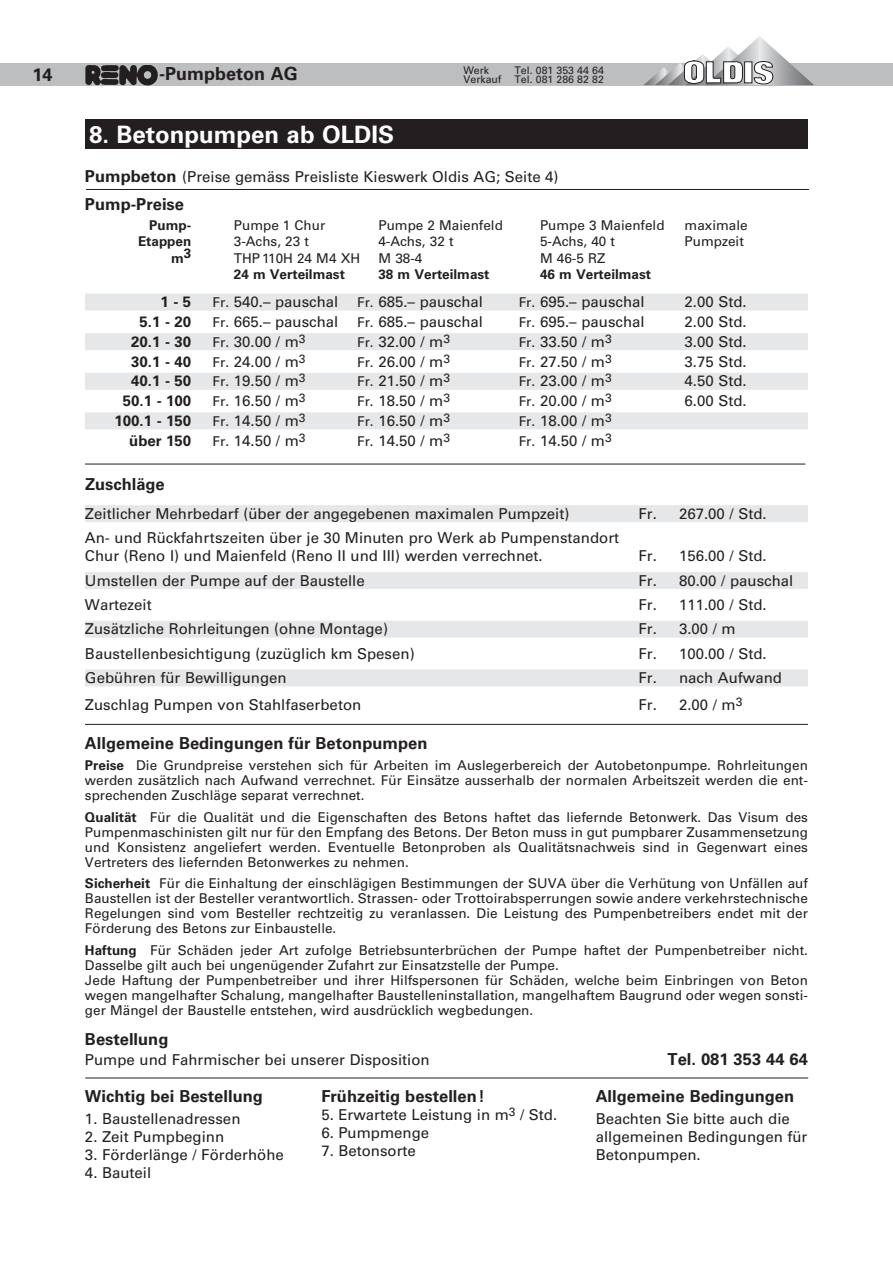
<style>
.page{position:relative;width:893px;height:1263px;background:#fff}
.page>*{position:absolute;margin:0;border:0;box-sizing:border-box;transform-origin:0 0}
.t1{font:700 24px "Univers LT Std";color:#fff}
.t2{font:700 18px "Univers LT Std";color:#231f20}
.t3{font:700 16.5px "Univers LT Std";color:#231f20}
.t4{font:15px/18px "Univers LT Std";color:#231f20}
.t5{font:700 15px "Univers LT Std";color:#231f20}
.t6{font:13.5px/15px "Univers LT Std";color:#231f20;text-align:justify}
.t7{font:700 13.5px "Univers LT Std";color:#231f20}
.t8{font:10.5px "Univers LT Std";color:#231f20}
.s1{font-weight:700;font-size:16.5px}
.s2{font-size:13.5px}
.s3{font-weight:700}
</style>
<div class="page">
<div style="left:85px;top:294px;width:723px;height:17px;background:#e6e7e8"></div>
<div style="left:85px;top:333px;width:723px;height:17px;background:#e6e7e8"></div>
<div style="left:85px;top:373px;width:723px;height:17px;background:#e6e7e8"></div>
<div style="left:85px;top:412px;width:723px;height:17px;background:#e6e7e8"></div>
<div style="left:85px;top:505px;width:723px;height:17px;background:#e6e7e8"></div>
<div style="left:85px;top:572px;width:723px;height:17px;background:#e6e7e8"></div>
<div style="left:85px;top:621px;width:723px;height:17px;background:#e6e7e8"></div>
<div style="left:85px;top:669px;width:723px;height:17px;background:#e6e7e8"></div>
<div style="left:0;top:63px;width:893px;height:22px;background:#bcbec0"></div>
<svg style="left:643px;top:36px;width:171px;height:50px"></svg>
<img style="left:85px;top:65px;width:73px;height:21px">
<div style="left:85px;top:119px;width:723px;height:30px;background:#231f20"></div>
<hr style="left:85px;top:724px;width:723px;height:1px;background:#231f20">
<hr style="left:85px;top:464px;width:720px;height:1px;background:#231f20">
<hr style="left:85px;top:1078px;width:723px;height:1px;background:#231f20">
<hr style="left:86px;top:189px;width:723px;height:1px;background:#231f20">
<p class="t8" style="left:463px;top:65px;width:27px">Werk</p>
<p class="t8" style="left:514px;top:65px;width:91px">Tel. 081 353 44 64</p>
<h2 class="t2" style="left:159px;top:66px;width:140px">-Pumpbeton AG</h2>
<h2 class="t2" style="left:32px;top:67px;width:22px">14</h2>
<p class="t8" style="left:463px;top:75px;width:142px">Verkauf Tel. 081 286 82 82</p>
<h1 class="t1" style="left:89px;top:124px;width:306px">8. Betonpumpen ab OLDIS</h1>
<p class="t4" style="left:85px;top:169px;width:475px"><span class="s1">Pumpbeton</span> (Preise gemäss Preisliste Kieswerk Oldis AG; Seite 4)</p>
<p class="t3" style="left:85px;top:198px;width:100px">Pump-Preise</p>
<p class="t7" style="left:149px;top:220px;width:43px">Pump-</p>
<p class="t6" style="left:234px;top:219px;width:93px">Pumpe 1 Chur</p>
<p class="t6" style="left:378px;top:219px;width:126px">Pumpe 2 Maienfeld</p>
<p class="t6" style="left:540px;top:219px;width:126px">Pumpe 3 Maienfeld</p>
<p class="t6" style="left:685px;top:219px;width:65px">maximale</p>
<p class="t7" style="left:138px;top:236px;width:55px">Etappen</p>
<p class="t6" style="left:234px;top:235px;width:77px">3-Achs, 23 t</p>
<p class="t6" style="left:378px;top:235px;width:77px">4-Achs, 32 t</p>
<p class="t6" style="left:540px;top:235px;width:77px">5-Achs, 40 t</p>
<p class="t6" style="left:685px;top:235px;width:61px">Pumpzeit</p>
<p class="t7" style="left:171px;top:250px;width:22px">m3</p>
<p class="t6" style="left:234px;top:251px;width:128px">THP 110H 24 M4 XH</p>
<p class="t6" style="left:378px;top:251px;width:45px">M 38-4</p>
<p class="t6" style="left:540px;top:251px;width:67px">M 46-5 RZ</p>
<p class="t7" style="left:234px;top:268px;width:113px">24 m Verteilmast</p>
<p class="t7" style="left:378px;top:268px;width:113px">38 m Verteilmast</p>
<p class="t7" style="left:540px;top:268px;width:113px">46 m Verteilmast</p>
<p class="t5" style="left:160px;top:296px;width:32px">1 - 5</p>
<p class="t4" style="left:213px;top:294px;width:272px"><span class="s2">Fr.</span> 540.– pauschal <span class="s2">Fr.</span> 685.– pauschal</p>
<p class="t4" style="left:519px;top:294px;width:127px"><span class="s2">Fr.</span> 695.– pauschal</p>
<p class="t4" style="left:685px;top:294px;width:64px">2.00 Std.</p>
<p class="t5" style="left:140px;top:315px;width:53px">5.1 - 20</p>
<p class="t4" style="left:213px;top:313px;width:272px"><span class="s2">Fr.</span> 665.– pauschal <span class="s2">Fr.</span> 685.– pauschal</p>
<p class="t4" style="left:519px;top:313px;width:127px"><span class="s2">Fr.</span> 695.– pauschal</p>
<p class="t4" style="left:685px;top:313px;width:64px">2.00 Std.</p>
<p class="t5" style="left:131px;top:335px;width:62px">20.1 - 30</p>
<p class="t4" style="left:213px;top:333px;width:94px"><span class="s2">Fr.</span> 30.00 / m<sup>3</sup></p>
<p class="t4" style="left:357px;top:333px;width:94px"><span class="s2">Fr.</span> 32.00 / m<sup>3</sup></p>
<p class="t4" style="left:519px;top:333px;width:94px"><span class="s2">Fr.</span> 33.50 / m<sup>3</sup></p>
<p class="t4" style="left:685px;top:333px;width:64px">3.00 Std.</p>
<p class="t5" style="left:131px;top:355px;width:62px">30.1 - 40</p>
<p class="t4" style="left:213px;top:353px;width:94px"><span class="s2">Fr.</span> 24.00 / m<sup>3</sup></p>
<p class="t4" style="left:357px;top:353px;width:94px"><span class="s2">Fr.</span> 26.00 / m<sup>3</sup></p>
<p class="t4" style="left:519px;top:353px;width:94px"><span class="s2">Fr.</span> 27.50 / m<sup>3</sup></p>
<p class="t4" style="left:685px;top:353px;width:64px">3.75 Std.</p>
<p class="t5" style="left:131px;top:375px;width:62px">40.1 - 50</p>
<p class="t4" style="left:213px;top:373px;width:94px"><span class="s2">Fr.</span> 19.50 / m<sup>3</sup></p>
<p class="t4" style="left:357px;top:373px;width:94px"><span class="s2">Fr.</span> 21.50 / m<sup>3</sup></p>
<p class="t4" style="left:519px;top:373px;width:94px"><span class="s2">Fr.</span> 23.00 / m<sup>3</sup></p>
<p class="t4" style="left:685px;top:373px;width:64px">4.50 Std.</p>
<p class="t5" style="left:123px;top:395px;width:70px">50.1 - 100</p>
<p class="t4" style="left:213px;top:393px;width:94px"><span class="s2">Fr.</span> 16.50 / m<sup>3</sup></p>
<p class="t4" style="left:357px;top:393px;width:94px"><span class="s2">Fr.</span> 18.50 / m<sup>3</sup></p>
<p class="t4" style="left:519px;top:393px;width:94px"><span class="s2">Fr.</span> 20.00 / m<sup>3</sup></p>
<p class="t4" style="left:685px;top:393px;width:64px">6.00 Std.</p>
<p class="t5" style="left:115px;top:414px;width:78px">100.1 - 150</p>
<p class="t4" style="left:213px;top:412px;width:94px"><span class="s2">Fr.</span> 14.50 / m<sup>3</sup></p>
<p class="t4" style="left:357px;top:412px;width:94px"><span class="s2">Fr.</span> 16.50 / m<sup>3</sup></p>
<p class="t4" style="left:519px;top:412px;width:94px"><span class="s2">Fr.</span> 18.00 / m<sup>3</sup></p>
<p class="t5" style="left:129px;top:434px;width:64px">über 150</p>
<p class="t4" style="left:213px;top:432px;width:94px"><span class="s2">Fr.</span> 14.50 / m<sup>3</sup></p>
<p class="t4" style="left:357px;top:432px;width:94px"><span class="s2">Fr.</span> 14.50 / m<sup>3</sup></p>
<p class="t4" style="left:519px;top:432px;width:94px"><span class="s2">Fr.</span> 14.50 / m<sup>3</sup></p>
<p class="t3" style="left:85px;top:477px;width:81px">Zuschläge</p>
<p class="t4" style="left:85px;top:505px;width:486px">Zeitlicher Mehrbedarf (über der angegebenen maximalen Pumpzeit)</p>
<p class="t4" style="left:638px;top:505px;width:130px">Fr. 267.00 / Std.</p>
<p class="t4" style="left:85px;top:530px;width:536px">An- und Rückfahrtszeiten über je 30 Minuten pro Werk ab Pumpenstandort<br>Chur (Reno I) und Maienfeld (Reno II und III) werden verrechnet.</p>
<p class="t4" style="left:638px;top:548px;width:130px">Fr. 156.00 / Std.</p>
<p class="t4" style="left:85px;top:572px;width:281px">Umstellen der Pumpe auf der Baustelle</p>
<p class="t4" style="left:638px;top:572px;width:156px">Fr. 80.00 / pauschal</p>
<p class="t4" style="left:85px;top:596px;width:68px">Wartezeit</p>
<p class="t4" style="left:638px;top:596px;width:130px">Fr. 111.00 / Std.</p>
<p class="t4" style="left:85px;top:621px;width:304px">Zusätzliche Rohrleitungen (ohne Montage)</p>
<p class="t4" style="left:638px;top:621px;width:99px">Fr. 3.00 / m</p>
<p class="t4" style="left:85px;top:645px;width:331px">Baustellenbesichtigung (zuzüglich km Spesen)</p>
<p class="t4" style="left:638px;top:645px;width:130px">Fr. 100.00 / Std.</p>
<p class="t4" style="left:85px;top:669px;width:203px">Gebühren für Bewilligungen</p>
<p class="t4" style="left:638px;top:669px;width:145px">Fr. nach Aufwand</p>
<p class="t4" style="left:85px;top:697px;width:278px">Zuschlag Pumpen von Stahlfaserbeton</p>
<p class="t4" style="left:638px;top:697px;width:105px">Fr. 2.00 / m<sup>3</sup></p>
<p class="t3" style="left:85px;top:736px;width:344px">Allgemeine Bedingungen für Betonpumpen</p>
<p class="t6" style="left:85px;top:759px;width:724px"><span class="s3">Preise</span> Die Grundpreise verstehen sich für Arbeiten im Auslegerbereich der Autobetonpumpe. Rohrleitungen werden zusätzlich nach Aufwand verrechnet. Für Einsätze ausserhalb der normalen Arbeitszeit werden die ent&shy;sprechenden Zuschläge separat verrechnet.</p>
<p class="t6" style="left:85px;top:810px;width:724px"><span class="s3">Qualität</span> Für die Qualität und die Eigenschaften des Betons haftet das liefernde Betonwerk. Das Visum des Pumpenmaschinisten gilt nur für den Empfang des Betons. Der Beton muss in gut pumpbarer Zusammensetzung und Konsistenz angeliefert werden. Eventuelle Betonproben als Qualitätsnachweis sind in Gegenwart eines Vertreters des liefernden Betonwerkes zu nehmen.</p>
<p class="t6" style="left:85px;top:877px;width:724px"><span class="s3">Sicherheit</span> Für die Einhaltung der einschlägigen Bestimmungen der SUVA über die Verhütung von Unfällen auf Baustellen ist der Besteller verantwortlich. Strassen- oder Trottoirabsperrungen sowie andere verkehrstechnische Regelungen sind vom Besteller rechtzeitig zu veranlassen. Die Leistung des Pumpenbetreibers endet mit der Förderung des Betons zur Einbaustelle.</p>
<p class="t6" style="left:85px;top:943px;width:724px;text-align:left"><span class="s3">Haftung</span> Für Schäden jeder Art zufolge Betriebsunterbrüchen der Pumpe haftet der Pumpenbetreiber nicht.<br>Dasselbe gilt auch bei ungenügender Zufahrt zur Einsatzstelle der Pumpe.<br>Jede Haftung der Pumpenbetreiber und ihrer Hilfspersonen für Schäden, welche beim Einbringen von Beton wegen mangelhafter Schalung, mangelhafter Baustelleninstallation, mangelhaftem Baugrund oder wegen sonsti&shy;ger Mängel der Baustelle entstehen, wird ausdrücklich wegbedungen.</p>
<p class="t3" style="left:85px;top:1033px;width:85px">Bestellung</p>
<p class="t4" style="left:85px;top:1052px;width:346px">Pumpe und Fahrmischer bei unserer Disposition</p>
<p class="t3" style="left:667px;top:1053px;width:142px">Tel. 081 353 44 64</p>
<p class="t3" style="left:85px;top:1089px;width:179px">Wichtig bei Bestellung</p>
<p class="t4" style="left:85px;top:1111px;width:157px">1. Baustellenadressen</p>
<p class="t4" style="left:85px;top:1129px;width:141px">2. Zeit Pumpbeginn</p>
<p class="t4" style="left:85px;top:1147px;width:200px">3. Förderlänge / Förderhöhe</p>
<p class="t4" style="left:85px;top:1165px;width:68px">4. Bauteil</p>
<p class="t3" style="left:321px;top:1089px;width:165px">Frühzeitig bestellen!</p>
<p class="t4" style="left:321px;top:1107px;width:237px">5. Erwartete Leistung in m<sup>3</sup> / Std.</p>
<p class="t4" style="left:321px;top:1125px;width:109px">6. Pumpmenge</p>
<p class="t4" style="left:321px;top:1143px;width:96px">7. Betonsorte</p>
<p class="t3" style="left:596px;top:1089px;width:200px">Allgemeine Bedingungen</p>
<p class="t4" style="left:596px;top:1111px;width:213px">Beachten Sie bitte auch die allgemeinen Bedingungen für<br>Betonpumpen.</p>
</div>
